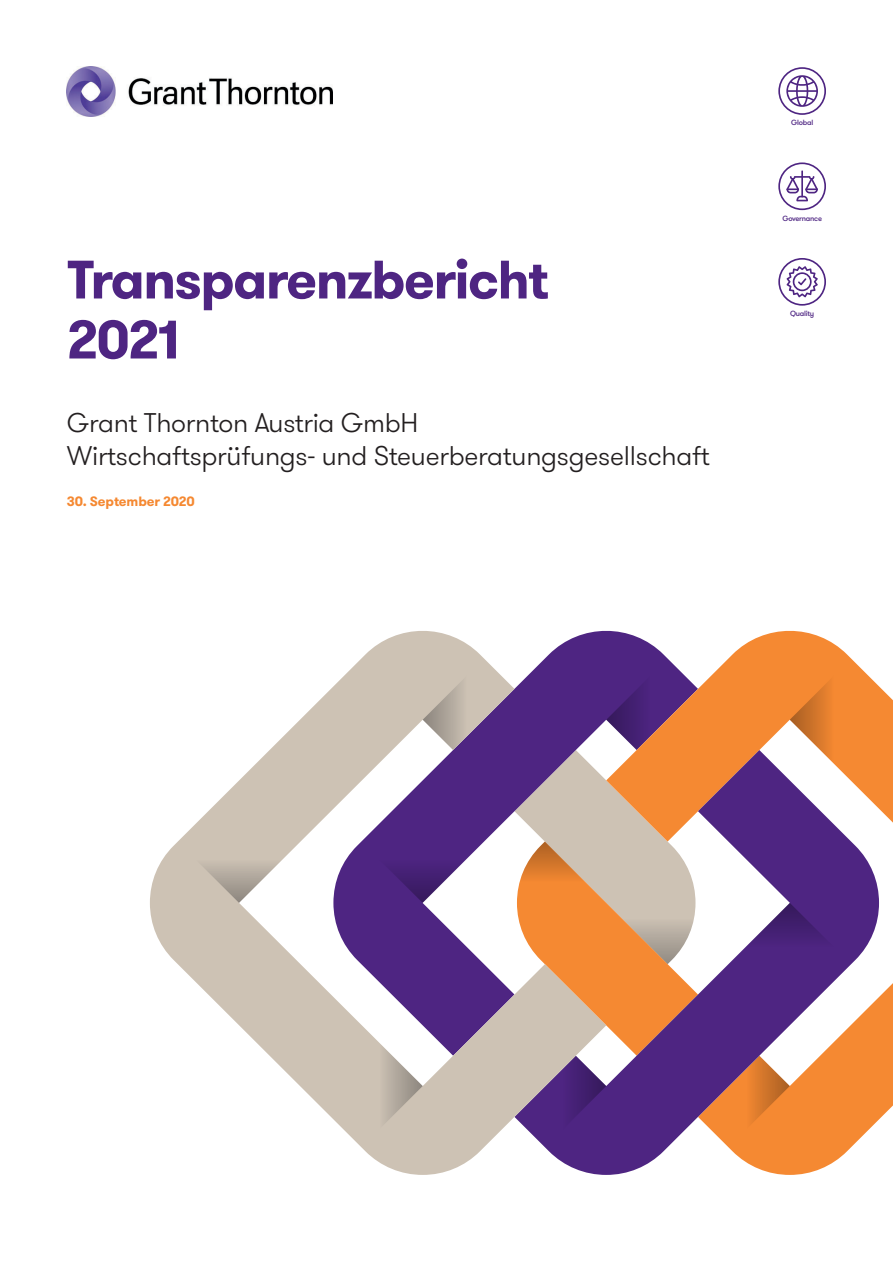
<style>
.page{position:relative;width:893px;height:1263px;background:#fff}
.page>*{position:absolute;margin:0;border:0;box-sizing:border-box;transform-origin:0 0}
.t1{font:700 54px/60px "GT Walsheim Pro";letter-spacing:-.03em;color:#4e2582}
.t2{font:300 27px/33px "GT Walsheim Pro";letter-spacing:-.01em;color:#231f20}
.t3{font:700 13.5px "GT Walsheim Pro";letter-spacing:-.01em;color:#f58932}
.t4{font:500 7.5px "GT Walsheim Pro";letter-spacing:-.03em;color:#4e2582}
</style>
<div class="page">
<svg style="left:778px;top:67px;width:48px;height:48px"></svg>
<svg style="left:778px;top:258px;width:48px;height:48px"></svg>
<svg style="left:606px;top:630px;width:287px;height:490px;fill:#f58932"></svg>
<svg style="left:790px;top:658px;width:61px;height:92px;background:#ec8d40"></svg>
<svg style="left:606px;top:750px;width:273px;height:425px"></svg>
<svg style="left:150px;top:630px;width:456px;height:545px"></svg>
<svg style="left:423px;top:658px;width:61px;height:92px;background:#beb2af"></svg>
<svg style="left:361px;top:1025px;width:62px;height:122px"></svg>
<svg style="left:178px;top:842px;width:122px;height:61px"></svg>
<svg style="left:361px;top:842px;width:123px;height:61px"></svg>
<svg style="left:728px;top:903px;width:123px;height:61px"></svg>
<svg style="left:514px;top:658px;width:184px;height:489px;background:#b28487"></svg>
<svg style="left:778px;top:162px;width:48px;height:48px"></svg>
<img style="left:67px;top:67px;width:266px;height:50px">
<div style="left:123px;top:107px;width:273px;height:73px;background:#fff"></div>
<h1 class="t1" style="left:67px;top:250px;width:483px">Transparenzbericht<br>2021</h1>
<p class="t2" style="left:67px;top:406px;width:644px">Grant Thornton Austria GmbH<br>Wirtschaftsprüfungs- und Steuerberatungsgesellschaft</p>
<p class="t3" style="left:67px;top:492px;width:130px">30. September 2020</p>
<p class="t4" style="left:791px;top:118px;width:24px">Global</p>
<p class="t4" style="left:782px;top:214px;width:41px">Governance</p>
<p class="t4" style="left:790px;top:309px;width:26px">Quality</p>
</div>
